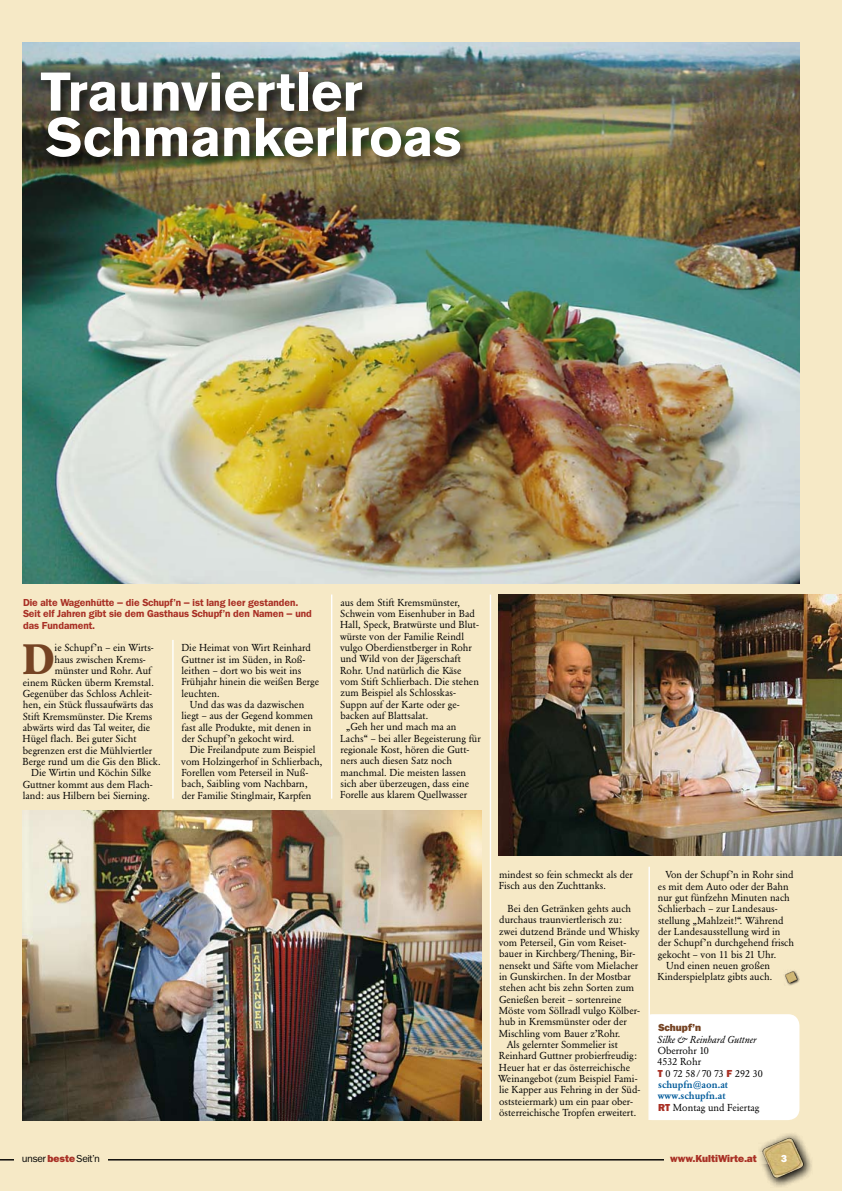
<style>
.page{position:relative;width:842px;height:1191px;background:#f6e9c6}
.page>*{position:absolute;margin:0;border:0;box-sizing:border-box;transform-origin:0 0}
.t1{font:700 54px/45.4px "Akzidenz Grotesk BQ";letter-spacing:-.01em;color:#fff}
.t2{font:700 42px "Garamond BQ";color:#754323}
.t3{font:10px/11.3px "Garamond BQ";color:#000}
.t4{font:600 10px/11.3px "Franklin ITCBQ";color:#a93025}
.t5{font:800 10px "Franklin ITCBQ";color:#a93025}
.t6{font:italic 10px "Garamond BQ";color:#000}
.t7{font:10px "Franklin ITCBQ";color:#000}
.t8{font:800 10px "Franklin ITCBQ";color:#754323}
.t9{font:800 10px "Franklin ITCBQ";color:#fff}
.s1{font-family:"Franklin ITCBQ";font-weight:800;color:#a93025}
.s2{font-weight:500;color:#005a9a}
.s3{font-weight:800;color:#a93025}
</style>
<div class="page">
<img style="left:23px;top:43px;width:776px;height:540px">
<div style="left:641px;top:1014px;width:158px;height:106px;background:#fff;border-radius:11px"></div>
<div style="left:622px;top:1002px;width:27px;height:125px;background:#f6e9c6"></div>
<hr style="left:0;top:1159px;width:799px;height:1px;background:#000">
<div style="left:664px;top:1151px;width:106px;height:12px;background:#f6e9c6"></div>
<div style="left:14px;top:1151px;width:94px;height:12px;background:#f6e9c6"></div>
<div style="left:35px;top:67px;width:438px;height:103px;background:#000;opacity:.75"></div>
<hr style="left:490px;top:594px;width:1px;height:526px;background:#fff">
<div style="left:756px;top:1130px;width:57px;height:57px;background:#000;opacity:.75"></div>
<hr style="left:331px;top:594px;width:1px;height:204px;background:#fff">
<hr style="left:172px;top:640px;width:2px;height:158px;background:#fff">
<img style="left:784px;top:970px;width:15px;height:15px">
<img style="left:499px;top:594px;width:343px;height:261px">
<img style="left:23px;top:810px;width:459px;height:310px">
<hr style="left:648px;top:866px;width:2px;height:254px;background:#fff">
<h1 class="t1" style="left:41px;top:70px;width:422px">Traunviertler<br>Schmankerlroas</h1>
<p class="t4" style="left:23px;top:597px;width:290px">Die alte Wagenhütte – die Schupf’n – ist lang leer gestanden.<br>Seit elf Jahren gibt sie dem Gasthaus Schupf’n den Namen – und das Fundament.</p>
<h2 class="t2" style="left:23px;top:635px;width:33px">D</h2>
<p class="t3" style="left:55px;top:642px;width:100px">ie Schupf’n – ein Wirts-</p>
<p class="t3" style="left:55px;top:654px;width:93px">haus zwischen Krems-</p>
<p class="t3" style="left:55px;top:665px;width:98px">münster und Rohr. Auf</p>
<p class="t3" style="left:23px;top:676px;width:133px">einem Rücken überm Kremstal.</p>
<p class="t3" style="left:23px;top:688px;width:131px">Gegenüber das Schloss Achleit-</p>
<p class="t3" style="left:23px;top:699px;width:132px">hen, ein Stück flussaufwärts das</p>
<p class="t3" style="left:23px;top:710px;width:131px">Stift Kremsmünster. Die Krems</p>
<p class="t3" style="left:23px;top:722px;width:129px">abwärts wird das Tal weiter, die</p>
<p class="t3" style="left:23px;top:733px;width:115px">Hügel flach. Bei guter Sicht</p>
<p class="t3" style="left:23px;top:744px;width:131px">begrenzen erst die Mühlviertler</p>
<p class="t3" style="left:23px;top:756px;width:139px">Berge rund um die Gis den Blick.</p>
<p class="t3" style="left:31px;top:767px;width:122px">Die Wirtin und Köchin Silke</p>
<p class="t3" style="left:23px;top:778px;width:131px">Guttner kommt aus dem Flach-</p>
<p class="t3" style="left:23px;top:790px;width:129px">land: aus Hilbern bei Sierning.</p>
<p class="t3" style="left:181px;top:642px;width:139px">Die Heimat von Wirt Reinhard<br>Guttner ist im Süden, in Roß&shy;leithen – dort wo bis weit ins<br>Frühjahr hinein die weißen Berge leuchten.</p>
<p class="t3" style="left:182px;top:699px;width:133px;text-indent:8px">Und das was da dazwischen liegt – aus der Gegend kommen fast alle Produkte, mit denen in der Schupf’n gekocht wird.</p>
<p class="t3" style="left:181px;top:744px;width:143px;text-indent:9px">Die Freilandpute zum Beispiel vom Holzingerhof in Schlierbach,<br>Forellen vom Peterseil in Nuß&shy;bach, Saibling vom Nachbarn, der Familie Stinglmair, Karpfen</p>
<p class="t3" style="left:340px;top:596px;width:121px">aus dem Stift Kremsmünster,</p>
<p class="t3" style="left:340px;top:608px;width:136px">Schwein vom Eisenhuber in Bad</p>
<p class="t3" style="left:340px;top:619px;width:140px">Hall, Speck, Bratwürste und Blut-</p>
<p class="t3" style="left:340px;top:630px;width:125px">würste von der Familie Reindl</p>
<p class="t3" style="left:340px;top:642px;width:133px">vulgo Oberdienstberger in Rohr</p>
<p class="t3" style="left:340px;top:653px;width:122px">und Wild von der Jägerschaft</p>
<p class="t3" style="left:340px;top:664px;width:123px">Rohr. Und natürlich die Käse</p>
<p class="t3" style="left:340px;top:676px;width:140px">vom Stift Schlierbach. Die stehen</p>
<p class="t3" style="left:340px;top:687px;width:116px">zum Beispiel als Schlosskas-</p>
<p class="t3" style="left:340px;top:698px;width:121px">Suppn auf der Karte oder ge-</p>
<p class="t3" style="left:340px;top:710px;width:89px">backen auf Blattsalat.</p>
<p class="t3" style="left:346px;top:721px;width:112px">„Geh her und mach ma an</p>
<p class="t3" style="left:340px;top:732px;width:142px">Lachs“ – bei aller Begeisterung für</p>
<p class="t3" style="left:340px;top:744px;width:130px">regionale Kost, hören die Gutt-</p>
<p class="t3" style="left:340px;top:755px;width:113px">ners auch diesen Satz noch</p>
<p class="t3" style="left:340px;top:766px;width:127px">manchmal. Die meisten lassen</p>
<p class="t3" style="left:341px;top:778px;width:130px">sich aber überzeugen, dass eine</p>
<p class="t3" style="left:340px;top:789px;width:129px">Forelle aus klarem Quellwasser</p>
<p class="t3" style="left:499px;top:869px;width:136px">mindest so fein schmeckt als der<br>Fisch aus den Zuchttanks.</p>
<p class="t3" style="left:507px;top:903px;width:125px">Bei den Getränken gehts auch</p>
<p class="t3" style="left:499px;top:914px;width:124px">durchaus traunviertlerisch zu:</p>
<p class="t3" style="left:499px;top:925px;width:142px">zwei dutzend Brände und Whisky</p>
<p class="t3" style="left:499px;top:937px;width:129px">vom Peterseil, Gin vom Reiset-</p>
<p class="t3" style="left:499px;top:948px;width:138px">bauer in Kirchberg/Thening, Bir-</p>
<p class="t3" style="left:499px;top:959px;width:140px">nensekt und Säfte vom Mielacher</p>
<p class="t3" style="left:499px;top:971px;width:133px">in Gunskirchen. In der Mostbar</p>
<p class="t3" style="left:499px;top:982px;width:136px">stehen acht bis zehn Sorten zum</p>
<p class="t3" style="left:499px;top:993px;width:124px">Genießen bereit – sortenreine</p>
<p class="t3" style="left:499px;top:1005px;width:142px">Möste vom Söllradl vulgo Kölber-</p>
<p class="t3" style="left:499px;top:1016px;width:129px">hub in Kremsmünster oder der</p>
<p class="t3" style="left:499px;top:1027px;width:123px">Mischling vom Bauer z’Rohr.</p>
<p class="t3" style="left:507px;top:1039px;width:113px">Als gelernter Sommelier ist</p>
<p class="t3" style="left:499px;top:1050px;width:140px">Reinhard Guttner probierfreudig:</p>
<p class="t3" style="left:499px;top:1061px;width:133px">Heuer hat er das österreichische</p>
<p class="t3" style="left:498px;top:1073px;width:141px">Weinangebot (zum Beispiel Fami-</p>
<p class="t3" style="left:499px;top:1084px;width:143px">lie Kapper aus Fehring in der Süd-</p>
<p class="t3" style="left:499px;top:1095px;width:135px">oststeiermark) um ein paar ober-</p>
<p class="t3" style="left:499px;top:1107px;width:138px">österreichische Tropfen erweitert.</p>
<p class="t3" style="left:665px;top:869px;width:130px">Von der Schupf’n in Rohr sind</p>
<p class="t3" style="left:658px;top:880px;width:132px">es mit dem Auto oder der Bahn</p>
<p class="t3" style="left:658px;top:892px;width:133px">nur gut fünfzehn Minuten nach</p>
<p class="t3" style="left:658px;top:903px;width:121px">Schlierbach – zur Landesaus-</p>
<p class="t3" style="left:658px;top:914px;width:127px">stellung „Mahlzeit!“. Während</p>
<p class="t3" style="left:658px;top:926px;width:124px">der Landesausstellung wird in</p>
<p class="t3" style="left:658px;top:937px;width:138px">der Schupf’n durchgehend frisch</p>
<p class="t3" style="left:658px;top:948px;width:120px">gekocht – von 11 bis 21 Uhr.</p>
<p class="t3" style="left:666px;top:960px;width:105px">Und einen neuen großen</p>
<p class="t3" style="left:658px;top:971px;width:116px">Kinderspielplatz gibts auch.</p>
<p class="t8" style="left:658px;top:1022px;width:45px">Schupf’n</p>
<p class="t6" style="left:657px;top:1033px;width:101px">Silke &amp; Reinhard Guttner</p>
<p class="t3" style="left:657px;top:1045px;width:107px">Oberrohr 10<br>4532 Rohr<br><span class="s1">T</span> 0 72 58 / 70 73 <span class="s1">F</span> 292 30 <span class="s2">schupfn@aon.at www.schupfn.at<br></span><span class="s1">RT</span> Montag und Feiertag</p>
<p class="t7" style="left:22px;top:1152px;width:79px">unser<span class="s3">beste</span>Seit’n</p>
<p class="t5" style="left:670px;top:1152px;width:88px">www.KultiWirte.at</p>
<p class="t9" style="left:781px;top:1152px;width:8px">3</p>
<p class="t5" style="left:672px;top:1152px;width:56px">www.kultiw</p>
</div>
